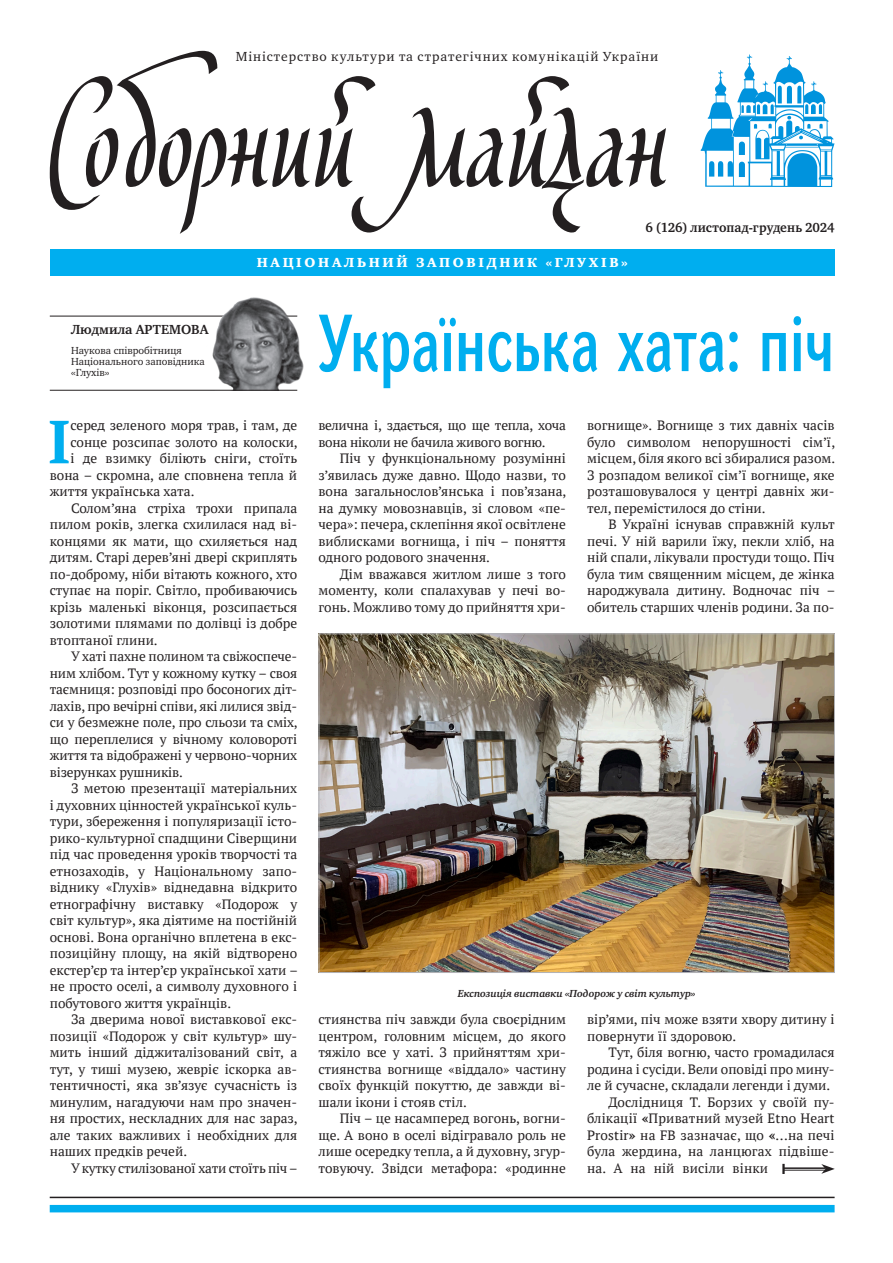
<style>
.page{position:relative;width:893px;height:1263px;background:#fff}
.page>*{position:absolute;margin:0;border:0;box-sizing:border-box;transform-origin:0 0}
.t1{font:80.7px "DG Pro 33";letter-spacing:.01em;color:#00aeef;scale:.82 1}
.t2{font:700 60.6px "PT Serif Pro";color:#00aeef}
.t3{font:13.5px/16.5px "PT Serif Pro";color:#231f20;text-align:justify}
.t4{font:13.5px/16.5px "PT Serif Pro";letter-spacing:-.02em;color:#231f20}
.t5{font:13.5px "Charter";letter-spacing:.075em;color:#231f20}
.t6{font:900 13.5px "Charter";letter-spacing:.2em;color:#fff}
.t7{font:700 13.5px "Charter";color:#231f20;scale:.95 1}
.t8{font:700 13.5px "Charter";color:#231f20}
.t9{font:10.5px/10.9px "Charter";color:#231f20}
.t10{font:italic 700 10.5px "Charter";letter-spacing:-.01em;color:#231f20}
.s1{font-weight:700}
</style>
<div class="page">
<hr style="left:50px;top:1197px;width:785px;height:1px;background:#231f20">
<div style="left:50px;top:1205px;width:785px;height:7px;background:#00aeef"></div>
<div style="left:50px;top:249px;width:785px;height:27px;background:#00aeef"></div>
<svg style="left:50px;top:51px;width:616px;height:183px"></svg>
<svg style="left:701px;top:55px;width:133px;height:132px"></svg>
<hr style="left:50px;top:316px;width:247px;height:1px;background:#231f20">
<img style="left:202px;top:297px;width:102px;height:93px">
<hr style="left:50px;top:390px;width:247px;height:1px;background:#231f20">
<img style="left:321px;top:636px;width:512px;height:335px">
<hr style="left:783px;top:1167px;width:42px;height:2px;background:#231f20">
<hr style="left:783px;top:1170px;width:42px;height:1px;background:#231f20">
<svg style="left:782px;top:1164px;width:3px;height:10px"></svg>
<svg style="left:821px;top:1164px;width:14px;height:10px"></svg>
<p class="t5" style="left:236px;top:49px;width:424px">Міністерство культури та стратегічних комунікацій України</p>
<p class="t8" style="left:71px;top:322px;width:139px">Людмила АРТЕМОВА</p>
<p class="t9" style="left:71px;top:345px;width:112px">Наукова співробітниця</p>
<p class="t9" style="left:71px;top:356px;width:135px">Національного заповідника «Глухів»</p>
<p class="t6" style="left:257px;top:255px;width:372px">НАЦІОНАЛЬНИЙ ЗАПОВІДНИК «ГЛУХІВ»</p>
<p class="t7" style="left:645px;top:220px;width:201px">6 (126) листопад-грудень 2024</p>
<p class="t1" style="left:319px;top:298px;width:630px">Українська хата: піч</p>
<p class="t2" style="left:48px;top:402px;width:24px">І</p>
<p class="t3" style="left:70px;top:417px;width:228px">серед зеленого моря трав, і там, де</p>
<p class="t3" style="left:70px;top:433px;width:229px">сонце розсипає золото на колоски,</p>
<p class="t3" style="left:70px;top:450px;width:228px">і де взимку біліють сніги, стоїть</p>
<p class="t3" style="left:50px;top:466px;width:249px">вона – скромна, але сповнена тепла й</p>
<p class="t3" style="left:50px;top:483px;width:146px">життя українська хата.</p>
<p class="t3" style="left:50px;top:499px;width:249px;text-indent:21px">Солом’яна стріха трохи припала пилом років, злегка схилилася над ві&shy;концями як мати, що схиляється над дитям. Старі дерев’яні двері скриплять по-доброму, ніби вітають кожного, хто ступає на поріг. Світло, пробиваючись крізь маленькі віконця, розсипається золотими плямами по долівці із добре втоптаної глини.</p>
<p class="t3" style="left:50px;top:648px;width:250px;text-indent:21px">У хаті пахне полином та свіжоспече&shy;ним хлібом. Тут у кожному кутку – своя таємниця: розповіді про босоногих діт&shy;лахів, про вечірні співи, які лилися звід&shy;си у безмежне поле, про сльози та сміх, що переплелися у вічному коловороті життя та відображені у червоно-чорних візерунках рушників.</p>
<p class="t3" style="left:50px;top:780px;width:250px;text-indent:21px">З метою презентації матеріальних і духовних цінностей української куль&shy;тури, збереження і популяризації істо&shy;рико-культурної спадщини Сіверщини під час проведення уроків творчості та етнозаходів, у Національному запо&shy;віднику «Глухів» віднедавна відкрито етнографічну виставку «Подорож у світ культур», яка діятиме на постійній основі. Вона органічно вплетена в екс&shy;позиційну площу, на якій відтворено екстер’єр та інтер’єр української хати – не просто оселі, а символу духовного і побутового життя українців.</p>
<p class="t3" style="left:50px;top:1011px;width:250px;text-indent:21px">За дверима нової виставкової екс&shy;позиції «Подорож у світ культур» шу&shy;мить інший діджиталізований світ, а тут, у тиші музею, жевріє іскорка ав&shy;тентичності, яка зв’язує сучасність із минулим, нагадуючи нам про значен&shy;ня простих, нескладних для нас зараз, але таких важливих і необхідних для наших предків речей.</p>
<p class="t4" style="left:71px;top:1159px;width:228px">У кутку стилізованої хати стоїть піч –</p>
<p class="t4" style="left:318px;top:417px;width:249px">велична і, здається, що ще тепла, хоча вона ніколи не бачила живого вогню.</p>
<p class="t3" style="left:318px;top:450px;width:250px;text-indent:21px">Піч у функціональному розумінні з’явилась дуже давно. Щодо назви, то вона загальнослов’янська і пов’язана, на думку мовознавців, зі словом «пе&shy;чера»: печера, склепіння якої освітлене виблисками вогнища, і піч – поняття одного родового значення.</p>
<p class="t3" style="left:318px;top:565px;width:249px;text-indent:21px">Дім вважався житлом лише з того моменту, коли спалахував у печі во&shy;гонь. Можливо тому до прийняття хри-</p>
<p class="t3" style="left:587px;top:417px;width:250px">вогнище». Вогнище з тих давніх часів було символом непорушності сім’ї, місцем, біля якого всі збиралися разом.<br>З розпадом великої сім’ї вогнище, яке розташовувалося у центрі давніх жи&shy;тел, перемістилося до стіни.</p>
<p class="t3" style="left:587px;top:516px;width:250px;text-indent:21px">В Україні існував справжній культ печі. У ній варили їжу, пекли хліб, на ній спали, лікували простуди тощо. Піч була тим священним місцем, де жінка народжувала дитину. Водночас піч – обитель старших членів родини. За по-</p>
<p class="t10" style="left:458px;top:988px;width:239px">Експозиція виставки «Подорож у світ культур»</p>
<p class="t3" style="left:318px;top:1011px;width:249px">стиянства піч завжди була своєрідним центром, головним місцем, до якого тяжіло все у хаті. З прийняттям хри&shy;стиянства вогнище «віддало» частину своїх функцій покуттю, де завжди ві&shy;шали ікони і стояв стіл.</p>
<p class="t3" style="left:318px;top:1110px;width:249px;text-indent:21px">Піч – це насамперед вогонь, вогни&shy;ще. А воно в оселі відігравало роль не лише осередку тепла, а й духовну, згур&shy;товуючу. Звідси метафора: «родинне</p>
<p class="t3" style="left:587px;top:1011px;width:249px">вір’ями, піч може взяти хвору дитину і повернути її здоровою.</p>
<p class="t3" style="left:587px;top:1044px;width:249px;text-indent:21px">Тут, біля вогню, часто громадилася родина і сусіди. Вели оповіді про мину&shy;ле й сучасне, складали легенди і думи.</p>
<p class="t3" style="left:587px;top:1093px;width:249px;text-indent:21px">Дослідниця Т. Борзих у своїй пу&shy;блікації <span class="s1">«</span>Приватний музей Etno Heart Prostir<span class="s1">»</span> на FB зазначає, що <span class="s1">«</span>...на печі була жердина, на ланцюгах підвіше&shy;на. А на ній висіли вінки</p>
</div>
